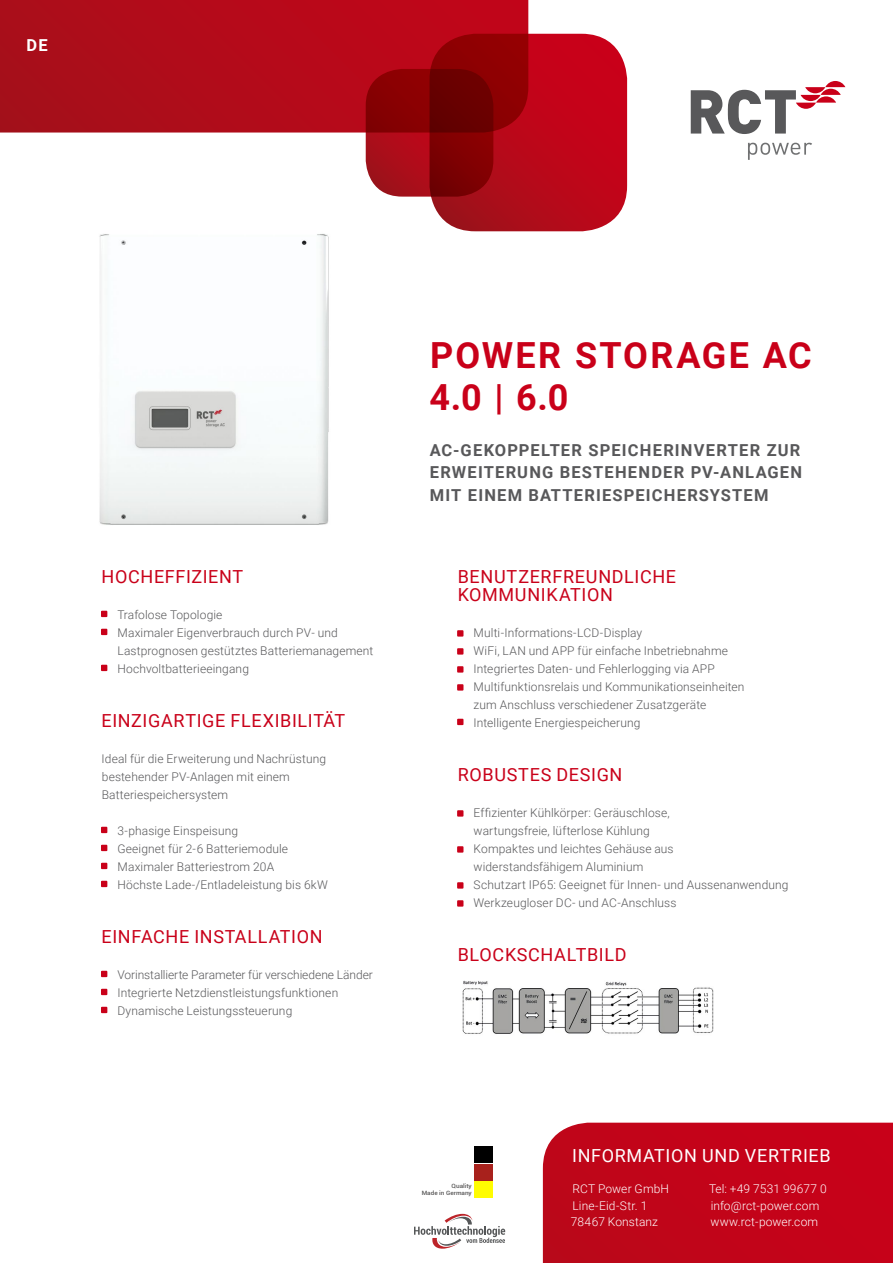
<style>
.page{position:relative;width:893px;height:1263px;background:#fff}
.page>*{position:absolute;margin:0;border:0;box-sizing:border-box;transform-origin:0 0}
.t1{font:700 36px/42px "Roboto";letter-spacing:.06em;color:#c90019}
.t2{font:18px/18px "Roboto";letter-spacing:.035em;color:#c90019}
.t3{font:18px "Roboto";letter-spacing:.035em;color:#fff}
.t4{font:700 16.5px/22.5px "Roboto";letter-spacing:.075em;color:#58585a;text-align:justify}
.t5{font:700 16.5px "Roboto";color:#fff}
.t6{font:300 12px/18px "Roboto";letter-spacing:.01em;color:#58585a}
.t7{font:300 12px/16.5px "Roboto";letter-spacing:.01em;color:#fff}
.t8{font:500 5.85px/7.1px "Roboto";color:#575656;text-align:right;scale:1.09 1}
</style>
<div class="page">
<div style="left:543px;top:1123px;width:350px;height:140px;background:#c30319"></div>
<div style="left:474px;top:1164px;width:18px;height:16px;background:#a8211c"></div>
<div style="left:474px;top:1147px;width:18px;height:16px;background:#000"></div>
<div style="left:474px;top:1181px;width:18px;height:16px;background:#fffc01"></div>
<svg style="left:414px;top:1214px;width:91px;height:35px"></svg>
<img style="left:462px;top:980px;width:252px;height:54px">
<img style="left:99px;top:234px;width:230px;height:291px">
<svg style="left:101px;top:611px;width:6px;height:6px"></svg>
<svg style="left:101px;top:629px;width:6px;height:6px"></svg>
<svg style="left:101px;top:665px;width:6px;height:6px"></svg>
<svg style="left:101px;top:827px;width:6px;height:6px"></svg>
<svg style="left:101px;top:845px;width:6px;height:6px"></svg>
<svg style="left:101px;top:863px;width:6px;height:6px"></svg>
<svg style="left:101px;top:881px;width:6px;height:6px"></svg>
<svg style="left:101px;top:971px;width:6px;height:6px"></svg>
<svg style="left:101px;top:989px;width:6px;height:6px"></svg>
<svg style="left:101px;top:1007px;width:6px;height:6px"></svg>
<div style="left:457px;top:630px;width:6px;height:7px;background:#c90019"></div>
<div style="left:457px;top:648px;width:6px;height:7px;background:#c90019"></div>
<div style="left:457px;top:666px;width:6px;height:7px;background:#c90019"></div>
<div style="left:457px;top:684px;width:6px;height:7px;background:#c90019"></div>
<svg style="left:457px;top:719px;width:6px;height:6px"></svg>
<div style="left:457px;top:810px;width:6px;height:7px;background:#c90019"></div>
<div style="left:457px;top:846px;width:6px;height:7px;background:#c90019"></div>
<div style="left:457px;top:882px;width:6px;height:7px;background:#c90019"></div>
<div style="left:457px;top:900px;width:6px;height:7px;background:#c90019"></div>
<svg style="left:0;top:0;width:528px;height:133px;background:#b20b1a"></svg>
<svg style="left:430px;top:34px;width:197px;height:197px;background:#b40515"></svg>
<svg style="left:366px;top:69px;width:127px;height:128px;background:#860307"></svg>
<svg style="left:691px;top:81px;width:154px;height:53px"></svg>
<svg style="left:748px;top:143px;width:64px;height:17px"></svg>
<h3 class="t5" style="left:27px;top:33px;width:23px">DE</h3>
<h2 class="t2" style="left:102px;top:566px;width:143px">HOCHEFFIZIENT</h2>
<p class="t6" style="left:117px;top:605px;width:257px">Trafolose Topologie<br>Maximaler Eigenverbrauch durch PV- und Lastprognosen gestütztes Batteriemanagement Hochvoltbatterieeingang</p>
<h2 class="t2" style="left:102px;top:710px;width:245px">EINZIGARTIGE FLEXIBILITÄT</h2>
<p class="t6" style="left:102px;top:749px;width:226px">Ideal für die Erweiterung und Nachrüstung bestehender PV-Anlagen mit einem<br>Batteriespeichersystem</p>
<p class="t6" style="left:117px;top:821px;width:212px">3-phasige Einspeisung<br>Geeignet für 2-6 Batteriemodule<br>Maximaler Batteriestrom 20A<br>Höchste Lade-/Entladeleistung bis 6kW</p>
<h2 class="t2" style="left:102px;top:926px;width:223px">EINFACHE INSTALLATION</h2>
<p class="t6" style="left:117px;top:965px;width:257px">Vorinstallierte Parameter für verschiedene Länder<br>Integrierte Netzdienstleistungsfunktionen<br>Dynamische Leistungssteuerung</p>
<h1 class="t1" style="left:430px;top:333px;width:384px">POWER STORAGE AC<br>4.0 | 6.0</h1>
<h3 class="t4" style="left:430px;top:438px;width:374px">AC-GEKOPPELTER SPEICHERINVERTER ZUR ERWEITERUNG BESTEHENDER PV-ANLAGEN MIT EINEM BATTERIESPEICHERSYSTEM</h3>
<h2 class="t2" style="left:458px;top:566px;width:220px">BENUTZERFREUNDLICHE<br>KOMMUNIKATION</h2>
<p class="t6" style="left:474px;top:623px;width:272px">Multi-Informations-LCD-Display<br>WiFi, LAN und APP für einfache Inbetriebnahme Integriertes Daten- und Fehlerlogging via APP Multifunktionsrelais und Kommunikationseinheiten zum Anschluss verschiedener Zusatzgeräte Intelligente Energiespeicherung</p>
<h2 class="t2" style="left:458px;top:764px;width:166px">ROBUSTES DESIGN</h2>
<p class="t6" style="left:474px;top:803px;width:316px">Effizienter Kühlkörper: Geräuschlose,<br>wartungsfreie, lüfterlose Kühlung<br>Kompaktes und leichtes Gehäuse aus<br>widerstandsfähigem Aluminium<br>Schutzart IP65: Geeignet für Innen- und Aussenanwendung Werkzeugloser DC- und AC-Anschluss</p>
<h2 class="t2" style="left:458px;top:944px;width:170px">BLOCKSCHALTBILD</h2>
<p class="t8" style="left:422px;top:1182px;width:47px">Quality<br>Made in Germany</p>
<h2 class="t3" style="left:572px;top:1142px;width:260px">INFORMATION UND VERTRIEB</h2>
<p class="t7" style="left:571px;top:1180px;width:100px">RCT Power GmbH<br>Line-Eid-Str. 1<br>78467 Konstanz</p>
<p class="t7" style="left:709px;top:1180px;width:119px">Tel: +49 7531 99677 0 info@rct-power.com www.rct-power.com</p>
</div>
